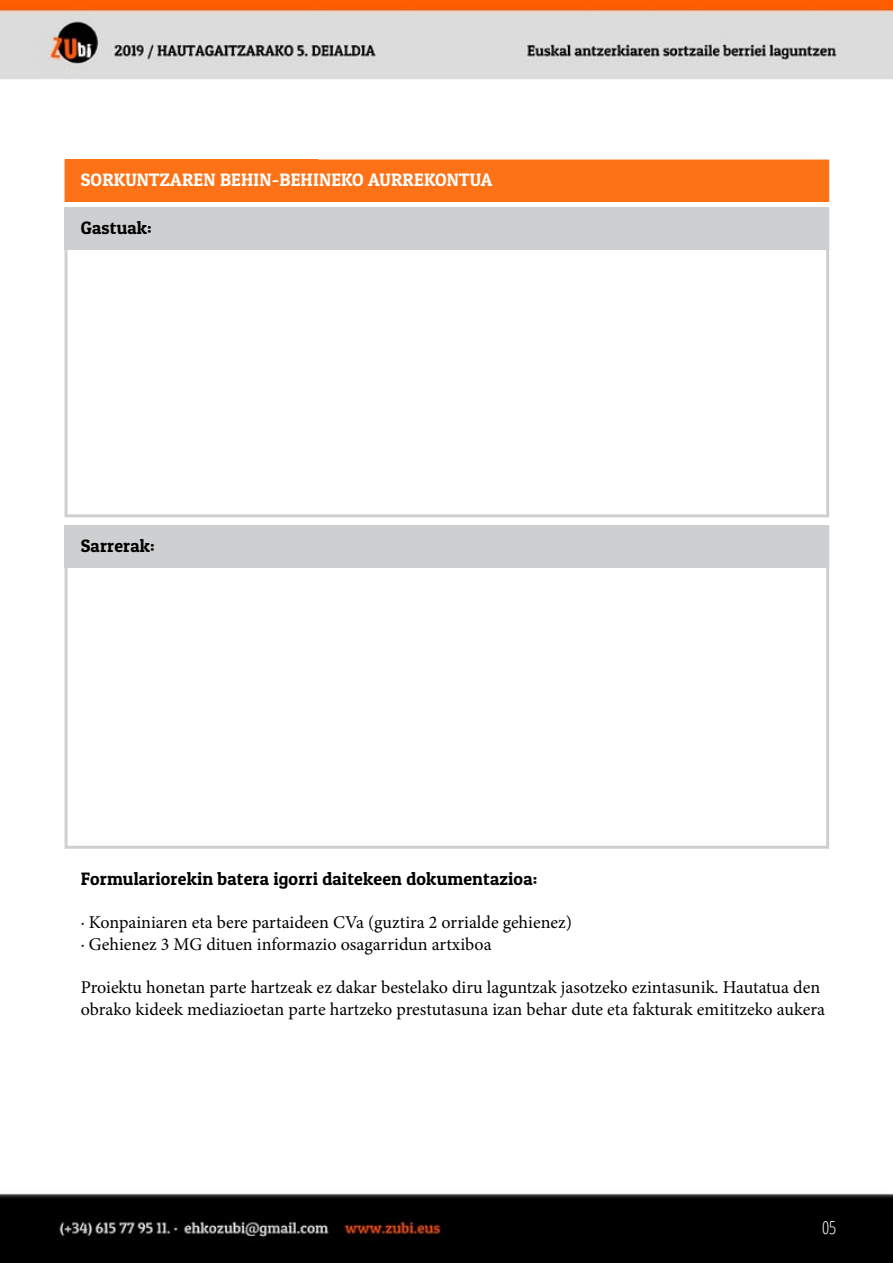
<style>
.page{position:relative;width:893px;height:1263px;background:#fff}
.page>*{position:absolute;margin:0;border:0;box-sizing:border-box;transform-origin:0 0}
.t1{font:18px/21.6px "Minion Pro";color:#000}
.t2{font:18px "Patua One";letter-spacing:.01em;color:#000}
.t3{font:18px "Patua One";letter-spacing:.01em;color:#fff}
.t4{font:300 condensed 18px "Open Sans";color:#fff}
</style>
<div class="page">
<img style="left:0;top:0;width:893px;height:1263px">
<div style="left:65px;top:207px;width:764px;height:43px;background:#cecfd0"></div>
<div style="left:65px;top:525px;width:764px;height:43px;background:#cecfd0"></div>
<div style="left:65px;top:208px;width:764px;height:309px;border:3px solid #cecfd0"></div>
<div style="left:65px;top:525px;width:764px;height:324px;border:3px solid #cecfd0"></div>
<div style="left:65px;top:160px;width:764px;height:42px;background:#fd7216"></div>
<p class="t3" style="left:81px;top:169px;width:413px">SORKUNTZAREN BEHIN-BEHINEKO AURREKONTUA</p>
<p class="t2" style="left:81px;top:217px;width:73px">Gastuak:</p>
<p class="t2" style="left:81px;top:535px;width:75px">Sarrerak:</p>
<p class="t2" style="left:81px;top:867px;width:458px">Formulariorekin batera igorri daitekeen dokumentazioa:</p>
<p class="t1" style="left:81px;top:912px;width:493px">· Konpainiaren eta bere partaideen CVa (guztira 2 orrialde gehienez) · Gehienez 3 MG dituen informazio osagarridun artxiboa</p>
<p class="t1" style="left:81px;top:976px;width:746px">Proiektu honetan parte hartzeak ez dakar bestelako diru laguntzak jasotzeko ezintasunik. Hautatua den obrako kideek mediazioetan parte hartzeko prestutasuna izan behar dute eta fakturak emititzeko aukera</p>
<p class="t4" style="left:822px;top:1215px;width:16px">05</p>
</div>
